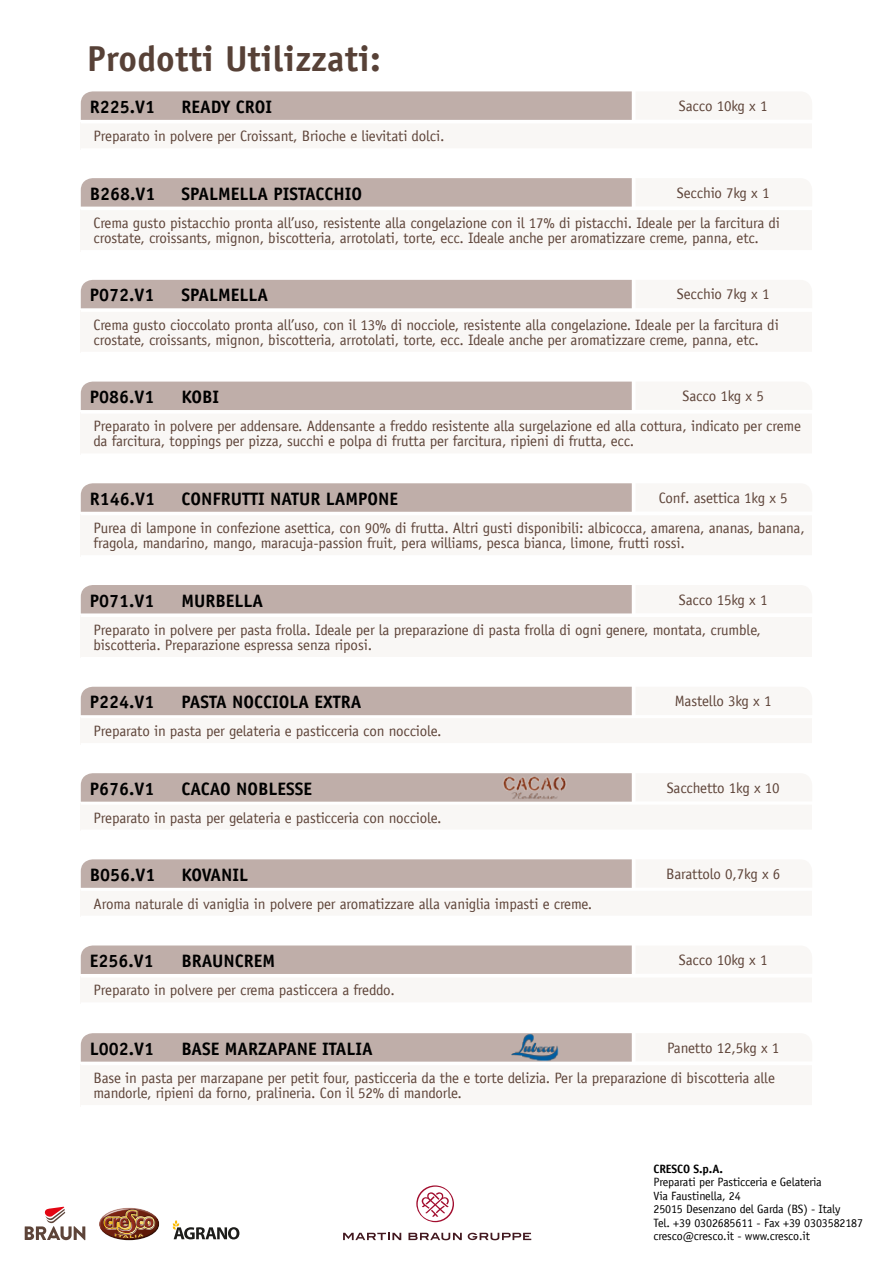
<style>
.page{position:relative;width:893px;height:1263px;background:#fff}
.page>*{position:absolute;margin:0;border:0;box-sizing:border-box;transform-origin:0 0}
.t1{font:700 36px "Officina Sans LT";letter-spacing:.01em;color:#574137}
.t2{font:700 18px "Officina Sans Std";color:#000}
.t3{font:15px/15px "Officina Sans LT";letter-spacing:-.01em;color:#5e4439}
.t4{font:12px/13.5px "Officina Sans LT";letter-spacing:-.01em;color:#000}
.t5{font:700 12px "Officina Sans LT";letter-spacing:-.01em;color:#000}
</style>
<div class="page">
<div style="left:81px;top:209px;width:731px;height:43px;background:#f9f7f5"></div>
<hr style="left:81px;top:250px;width:731px;height:3px;background:#fff">
<hr style="left:81px;top:207px;width:731px;height:3px;background:#fff">
<svg style="left:81px;top:178px;width:551px;height:29px;background:#c0afaa"></svg>
<div style="left:81px;top:514px;width:731px;height:43px;background:#f9f7f5"></div>
<hr style="left:81px;top:555px;width:731px;height:3px;background:#fff">
<hr style="left:81px;top:512px;width:731px;height:3px;background:#fff">
<svg style="left:81px;top:483px;width:551px;height:29px;background:#c0afaa"></svg>
<div style="left:81px;top:976px;width:731px;height:28px;background:#f9f7f5"></div>
<hr style="left:81px;top:1002px;width:731px;height:3px;background:#fff">
<hr style="left:81px;top:974px;width:731px;height:3px;background:#fff">
<div style="left:81px;top:945px;width:551px;height:29px;background:#bfaea9"></div>
<div style="left:81px;top:412px;width:731px;height:43px;background:#f9f7f5"></div>
<hr style="left:81px;top:453px;width:731px;height:3px;background:#fff">
<hr style="left:81px;top:411px;width:731px;height:3px;background:#fff">
<div style="left:81px;top:382px;width:551px;height:28px;background:#bfaea9"></div>
<div style="left:81px;top:310px;width:731px;height:43px;background:#f9f7f5"></div>
<hr style="left:81px;top:352px;width:731px;height:3px;background:#fff">
<hr style="left:81px;top:309px;width:731px;height:3px;background:#fff">
<div style="left:81px;top:280px;width:551px;height:28px;background:#bfaea9"></div>
<svg style="left:343px;top:1233px;width:58px;height:7px"></svg>
<svg style="left:408px;top:1233px;width:54px;height:7px"></svg>
<svg style="left:468px;top:1233px;width:63px;height:7px"></svg>
<svg style="left:416px;top:1185px;width:38px;height:37px"></svg>
<svg style="left:25px;top:1206px;width:60px;height:34px"></svg>
<svg style="left:99px;top:1208px;width:60px;height:32px"></svg>
<svg style="left:114px;top:1233px;width:30px;height:1px"></svg>
<svg style="left:114px;top:1234px;width:30px;height:4px"></svg>
<svg style="left:173px;top:1220px;width:66px;height:19px"></svg>
<div style="left:81px;top:122px;width:731px;height:28px;background:#f9f7f5"></div>
<hr style="left:81px;top:148px;width:731px;height:3px;background:#fff">
<hr style="left:81px;top:120px;width:731px;height:3px;background:#fff">
<svg style="left:81px;top:91px;width:551px;height:29px;background:#c0afaa"></svg>
<div style="left:81px;top:615px;width:731px;height:43px;background:#f9f7f5"></div>
<hr style="left:81px;top:657px;width:731px;height:3px;background:#fff">
<hr style="left:81px;top:614px;width:731px;height:3px;background:#fff">
<div style="left:81px;top:585px;width:551px;height:28px;background:#bfaea9"></div>
<div style="left:81px;top:889px;width:731px;height:28px;background:#f9f7f5"></div>
<hr style="left:81px;top:916px;width:731px;height:3px;background:#fff">
<hr style="left:81px;top:888px;width:731px;height:3px;background:#fff">
<svg style="left:81px;top:859px;width:551px;height:29px;background:#c0afaa"></svg>
<div style="left:81px;top:717px;width:731px;height:27px;background:#f9f7f5"></div>
<hr style="left:81px;top:743px;width:731px;height:3px;background:#fff">
<hr style="left:81px;top:715px;width:731px;height:3px;background:#fff">
<div style="left:81px;top:687px;width:551px;height:28px;background:#bfaea9"></div>
<div style="left:81px;top:1064px;width:731px;height:42px;background:#f9f7f5"></div>
<hr style="left:81px;top:1105px;width:731px;height:3px;background:#fff">
<hr style="left:81px;top:1062px;width:731px;height:3px;background:#fff">
<svg style="left:81px;top:1033px;width:551px;height:29px;background:#c0afaa"></svg>
<img style="left:507px;top:1034px;width:55px;height:28px">
<div style="left:81px;top:803px;width:731px;height:28px;background:#f9f7f5"></div>
<hr style="left:81px;top:829px;width:731px;height:3px;background:#fff">
<hr style="left:81px;top:802px;width:731px;height:3px;background:#fff">
<svg style="left:81px;top:773px;width:551px;height:29px;background:#c0afaa"></svg>
<img style="left:500px;top:773px;width:70px;height:28px">
<h1 class="t1" style="left:87px;top:36px;width:295px">Prodotti Utilizzati:</h1>
<p class="t2" style="left:90px;top:96px;width:67px">R225.V1</p>
<p class="t2" style="left:181px;top:96px;width:92px">READY CROI</p>
<p class="t3" style="left:679px;top:98px;width:90px">Sacco 10kg x 1</p>
<p class="t3" style="left:94px;top:129px;width:352px">Preparato in polvere per Croissant, Brioche e lievitati dolci.</p>
<p class="t2" style="left:90px;top:182px;width:67px">B268.V1</p>
<p class="t2" style="left:181px;top:182px;width:182px">SPALMELLA PISTACCHIO</p>
<p class="t3" style="left:677px;top:185px;width:94px">Secchio 7kg x 1</p>
<p class="t3" style="left:94px;top:215px;width:688px">Crema gusto pistacchio pronta all’uso, resistente alla congelazione con il 17% di pistacchi. Ideale per la farcitura di crostate, croissants, mignon, biscotteria, arrotolati, torte, ecc. Ideale anche per aromatizzare creme, panna, etc.</p>
<p class="t2" style="left:90px;top:284px;width:66px">P072.V1</p>
<p class="t2" style="left:181px;top:284px;width:88px">SPALMELLA</p>
<p class="t3" style="left:677px;top:287px;width:94px">Secchio 7kg x 1</p>
<p class="t3" style="left:94px;top:317px;width:687px">Crema gusto cioccolato pronta all’uso, con il 13% di nocciole, resistente alla congelazione. Ideale per la farcitura di crostate, croissants, mignon, biscotteria, arrotolati, torte, ecc. Ideale anche per aromatizzare creme, panna, etc.</p>
<p class="t2" style="left:90px;top:386px;width:66px">P086.V1</p>
<p class="t2" style="left:181px;top:386px;width:39px">KOBI</p>
<p class="t3" style="left:683px;top:389px;width:83px">Sacco 1kg x 5</p>
<p class="t3" style="left:94px;top:419px;width:709px">Preparato in polvere per addensare. Addensante a freddo resistente alla surgelazione ed alla cottura, indicato per creme da farcitura, toppings per pizza, succhi e polpa di frutta per farcitura, ripieni di frutta, ecc.</p>
<p class="t2" style="left:90px;top:487px;width:67px">R146.V1</p>
<p class="t2" style="left:181px;top:487px;width:218px">CONFRUTTI NATUR LAMPONE</p>
<p class="t3" style="left:659px;top:490px;width:131px">Conf. asettica 1kg x 5</p>
<p class="t3" style="left:94px;top:521px;width:713px">Purea di lampone in confezione asettica, con 90% di frutta. Altri gusti disponibili: albicocca, amarena, ananas, banana, fragola, mandarino, mango, maracuja-passion fruit, pera williams, pesca bianca, limone, frutti rossi.</p>
<p class="t2" style="left:90px;top:589px;width:66px">P071.V1</p>
<p class="t2" style="left:181px;top:589px;width:83px">MURBELLA</p>
<p class="t3" style="left:679px;top:592px;width:90px">Sacco 15kg x 1</p>
<p class="t3" style="left:94px;top:622px;width:669px">Preparato in polvere per pasta frolla. Ideale per la preparazione di pasta frolla di ogni genere, montata, crumble, biscotteria. Preparazione espressa senza riposi.</p>
<p class="t2" style="left:90px;top:691px;width:66px">P224.V1</p>
<p class="t2" style="left:181px;top:691px;width:182px">PASTA NOCCIOLA EXTRA</p>
<p class="t3" style="left:675px;top:694px;width:98px">Mastello 3kg x 1</p>
<p class="t3" style="left:94px;top:723px;width:349px">Preparato in pasta per gelateria e pasticceria con nocciole.</p>
<p class="t2" style="left:90px;top:777px;width:66px">P676.V1</p>
<p class="t2" style="left:181px;top:777px;width:132px">CACAO NOBLESSE</p>
<p class="t3" style="left:667px;top:780px;width:115px">Sacchetto 1kg x 10</p>
<p class="t3" style="left:94px;top:810px;width:349px">Preparato in pasta per gelateria e pasticceria con nocciole.</p>
<p class="t2" style="left:90px;top:863px;width:67px">B056.V1</p>
<p class="t2" style="left:181px;top:863px;width:68px">KOVANIL</p>
<p class="t3" style="left:666px;top:866px;width:116px">Barattolo 0,7kg x 6</p>
<p class="t3" style="left:94px;top:896px;width:500px">Aroma naturale di vaniglia in polvere per aromatizzare alla vaniglia impasti e creme.</p>
<p class="t2" style="left:90px;top:950px;width:66px">e256.V1</p>
<p class="t2" style="left:181px;top:950px;width:95px">BRAUNCREM</p>
<p class="t3" style="left:679px;top:952px;width:90px">Sacco 10kg x 1</p>
<p class="t3" style="left:94px;top:983px;width:303px">Preparato in polvere per crema pasticcera a freddo.</p>
<p class="t2" style="left:90px;top:1037px;width:66px">L002.V1</p>
<p class="t2" style="left:181px;top:1037px;width:193px">BASE MARZAPANE ITALIA</p>
<p class="t3" style="left:667px;top:1040px;width:114px">Panetto 12,5kg x 1</p>
<p class="t3" style="left:94px;top:1070px;width:683px">Base in pasta per marzapane per petit four, pasticceria da the e torte delizia. Per la preparazione di biscotteria alle mandorle, ripieni da forno, pralineria. Con il 52% di mandorle.</p>
<p class="t5" style="left:653px;top:1161px;width:71px">CRESCO S.p.A.</p>
<p class="t4" style="left:653px;top:1175px;width:211px">Preparati per Pasticceria e Gelateria<br>Via Faustinella, 24<br>25015 Desenzano del Garda (BS) - Italy<br>Tel. +39 0302685611 - Fax +39 0303582187 cresco@cresco.it - www.cresco.it</p>
</div>
